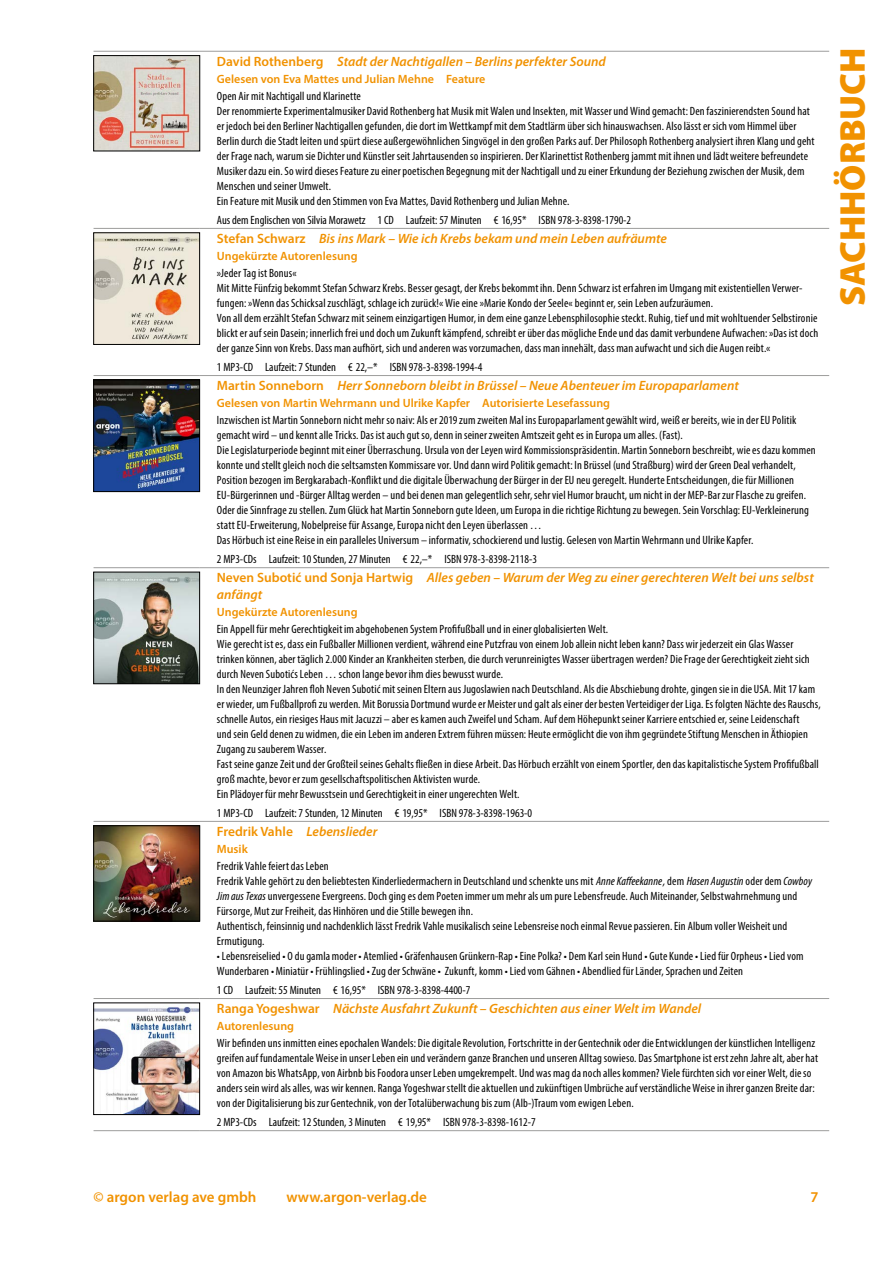
<style>
.page{position:relative;width:893px;height:1263px;background:#fff}
.page>*{position:absolute;margin:0;border:0;box-sizing:border-box;transform-origin:0 0}
.t1{font:900 36px "Myriad Pro";letter-spacing:-.005em;color:#f19200}
.t2{font:600 15px "Myriad Pro";color:#f19200}
.t3{font:italic 600 13.5px/16.5px "Myriad Pro";color:#f19200}
.t4{font:600 13.5px "Myriad Pro";color:#f19200}
.t5{font:condensed 12px/15px "Myriad Pro";letter-spacing:.01em;color:#000}
.t6{font:600 12px "Myriad Pro";color:#f19200}
.s1{font-style:normal}
.s2{font-style:italic}
</style>
<div class="page">
<hr style="left:94px;top:51px;width:106px;height:1px;background:#9d9d9c">
<hr style="left:200px;top:51px;width:629px;height:1px;background:#9d9d9c">
<hr style="left:94px;top:228px;width:106px;height:1px;background:#9d9d9c">
<hr style="left:200px;top:228px;width:629px;height:1px;background:#9d9d9c">
<hr style="left:94px;top:375px;width:106px;height:1px;background:#9d9d9c">
<hr style="left:200px;top:375px;width:629px;height:1px;background:#9d9d9c">
<hr style="left:94px;top:567px;width:106px;height:1px;background:#9d9d9c">
<hr style="left:200px;top:567px;width:629px;height:1px;background:#9d9d9c">
<hr style="left:94px;top:821px;width:106px;height:1px;background:#9d9d9c">
<hr style="left:200px;top:821px;width:629px;height:1px;background:#9d9d9c">
<hr style="left:94px;top:998px;width:106px;height:1px;background:#9d9d9c">
<hr style="left:94px;top:1130px;width:106px;height:1px;background:#9d9d9c">
<hr style="left:200px;top:998px;width:629px;height:1px;background:#9d9d9c">
<hr style="left:200px;top:1130px;width:629px;height:1px;background:#9d9d9c">
<img style="left:96px;top:57px;width:102px;height:92px">
<div style="left:94px;top:55px;width:106px;height:96px;border:1px solid #000"></div>
<img style="left:96px;top:235px;width:102px;height:108px">
<div style="left:94px;top:233px;width:106px;height:112px;border:1px solid #000"></div>
<img style="left:96px;top:382px;width:102px;height:108px">
<div style="left:94px;top:380px;width:106px;height:112px;border:1px solid #000"></div>
<img style="left:96px;top:574px;width:102px;height:108px">
<div style="left:94px;top:572px;width:106px;height:112px;border:1px solid #000"></div>
<img style="left:96px;top:828px;width:102px;height:91px">
<div style="left:94px;top:826px;width:106px;height:95px;border:1px solid #000"></div>
<img style="left:96px;top:1006px;width:102px;height:107px">
<div style="left:94px;top:1003px;width:106px;height:112px;border:1px solid #000"></div>
<p class="t3" style="left:217px;top:52px;width:390px"><span class="s1">David Rothenberg</span> Stadt der Nachtigallen – Berlins perfekter Sound</p>
<p class="t6" style="left:217px;top:71px;width:270px">Gelesen von Eva Mattes und Julian Mehne Feature</p>
<p class="t5" style="left:217px;top:88px;width:599px">Open Air mit Nachtigall und Klarinette<br>Der renommierte Experimentalmusiker David Rothenberg hat Musik mit Walen und Insekten, mit Wasser und Wind gemacht: Den faszinierendsten Sound hat er jedoch bei den Berliner Nachtigallen gefunden, die dort im Wettkampf mit dem Stadtlärm über sich hinauswachsen. Also lässt er sich vom Himmel über Berlin durch die Stadt leiten und spürt diese außergewöhnlichen Singvögel in den großen Parks auf. Der Philosoph Rothenberg analysiert ihren Klang und geht der Frage nach, warum sie Dichter und Künstler seit Jahrtausenden so inspirieren. Der Klarinettist Rothenberg jammt mit ihnen und lädt weitere befreundete Musiker dazu ein. So wird dieses Feature zu einer poetischen Begegnung mit der Nachtigall und zu einer Erkundung der Beziehung zwischen der Musik, dem Menschen und seiner Umwelt.<br>Ein Feature mit Musik und den Stimmen von Eva Mattes, David Rothenberg und Julian Mehne.</p>
<p class="t5" style="left:217px;top:213px;width:416px">Aus dem Englischen von Silvia Morawetz 1 CD Laufzeit: 57 Minuten € 16,95* ISBN 978‑3‑8398‑1790‑2</p>
<p class="t3" style="left:217px;top:230px;width:452px"><span class="s1">Stefan Schwarz</span> Bis ins Mark – Wie ich Krebs bekam und mein Leben aufräumte</p>
<p class="t6" style="left:217px;top:248px;width:142px">Ungekürzte Autorenlesung</p>
<p class="t5" style="left:217px;top:265px;width:603px">»Jeder Tag ist Bonus«<br>Mit Mitte Fünfzig bekommt Stefan Schwarz Krebs. Besser gesagt, der Krebs bekommt ihn. Denn Schwarz ist erfahren im Umgang mit existentiellen Verwer&shy;fungen: »Wenn das Schicksal zuschlägt, schlage ich zurück!« Wie eine »Marie Kondo der Seele« beginnt er, sein Leben aufzuräumen.<br>Von all dem erzählt Stefan Schwarz mit seinem einzigartigen Humor, in dem eine ganze Lebensphilosophie steckt. Ruhig, tief und mit wohltuender Selbstironie blickt er auf sein Dasein; innerlich frei und doch um Zukunft kämpfend, schreibt er über das mögliche Ende und das damit verbundene Aufwachen: »Das ist doch der ganze Sinn von Krebs. Dass man aufhört, sich und anderen was vorzumachen, dass man innehält, dass man aufwacht und sich die Augen reibt.«</p>
<p class="t5" style="left:217px;top:360px;width:267px">1 MP3-CD Laufzeit: 7 Stunden € 22,–* ISBN 978‑3‑8398‑1994‑4</p>
<p class="t3" style="left:217px;top:377px;width:524px"><span class="s1">Martin Sonneborn</span> Herr Sonneborn bleibt in Brüssel – Neue Abenteuer im Europaparlament</p>
<p class="t6" style="left:217px;top:395px;width:395px">Gelesen von Martin Wehrmann und Ulrike Kapfer Autorisierte Lesefassung</p>
<p class="t5" style="left:217px;top:413px;width:600px">Inzwischen ist Martin Sonneborn nicht mehr so naiv: Als er 2019 zum zweiten Mal ins Europaparlament gewählt wird, weiß er bereits, wie in der EU Politik gemacht wird – und kennt alle Tricks. Das ist auch gut so, denn in seiner zweiten Amtszeit geht es in Europa um alles. (Fast).<br>Die Legislaturperiode beginnt mit einer Überraschung. Ursula von der Leyen wird Kommissionspräsidentin. Martin Sonneborn beschreibt, wie es dazu kommen konnte und stellt gleich noch die seltsamsten Kommissare vor. Und dann wird Politik gemacht: In Brüssel (und Straßburg) wird der Green Deal verhandelt, Position bezogen im Bergkarabach-Konflikt und die digitale Überwachung der Bürger in der EU neu geregelt. Hunderte Entscheidungen, die für Millionen EU-Bürgerinnen und -Bürger Alltag werden – und bei denen man gelegentlich sehr, sehr viel Humor braucht, um nicht in der MEP-Bar zur Flasche zu greifen.<br>Oder die Sinnfrage zu stellen. Zum Glück hat Martin Sonneborn gute Ideen, um Europa in die richtige Richtung zu bewegen. Sein Vorschlag: EU-Verkleinerung statt EU-Erweiterung, Nobelpreise für Assange, Europa nicht den Leyen überlassen …<br>Das Hörbuch ist eine Reise in ein paralleles Universum – informativ, schockierend und lustig. Gelesen von Martin Wehrmann und Ulrike Kapfer.</p>
<p class="t5" style="left:217px;top:552px;width:322px">2 MP3-CDs Laufzeit: 10 Stunden, 27 Minuten € 22,–* ISBN 978‑3‑8398‑2118‑3</p>
<p class="t3" style="left:217px;top:569px;width:598px"><span class="s1">Neven Subotić und Sonja Hartwig</span> Alles geben – Warum der Weg zu einer gerechteren Welt bei uns selbst anfängt</p>
<p class="t6" style="left:217px;top:604px;width:142px">Ungekürzte Autorenlesung</p>
<p class="t5" style="left:217px;top:621px;width:605px">Ein Appell für mehr Gerechtigkeit im abgehobenen System Profifußball und in einer globalisierten Welt.<br>Wie gerecht ist es, dass ein Fußballer Millionen verdient, während eine Putzfrau von einem Job allein nicht leben kann? Dass wir jederzeit ein Glas Wasser trinken können, aber täglich 2.000 Kinder an Krankheiten sterben, die durch verunreinigtes Wasser übertragen werden? Die Frage der Gerechtigkeit zieht sich durch Neven Subotićs Leben … schon lange bevor ihm dies bewusst wurde.<br>In den Neunziger Jahren floh Neven Subotić mit seinen Eltern aus Jugoslawien nach Deutschland. Als die Abschiebung drohte, gingen sie in die USA. Mit 17 kam er wieder, um Fußballprofi zu werden. Mit Borussia Dortmund wurde er Meister und galt als einer der besten Verteidiger der Liga. Es folgten Nächte des Rauschs, schnelle Autos, ein riesiges Haus mit Jacuzzi – aber es kamen auch Zweifel und Scham. Auf dem Höhepunkt seiner Karriere entschied er, seine Leidenschaft<br>und sein Geld denen zu widmen, die ein Leben im anderen Extrem führen müssen: Heute ermöglicht die von ihm gegründete Stiftung Menschen in Äthiopien Zugang zu sauberem Wasser.<br>Fast seine ganze Zeit und der Großteil seines Gehalts fließen in diese Arbeit. Das Hörbuch erzählt von einem Sportler, den das kapitalistische System Profifußball groß machte, bevor er zum gesellschaftspolitischen Aktivisten wurde.<br>Ein Plädoyer für mehr Bewusstsein und Gerechtigkeit in einer ungerechten Welt.</p>
<p class="t5" style="left:217px;top:805px;width:317px">1 MP3-CD Laufzeit: 7 Stunden, 12 Minuten € 19,95* ISBN 978‑3‑8398‑1963‑0</p>
<p class="t4" style="left:217px;top:823px;width:162px">Fredrik Vahle <span class="s2">Lebenslieder</span></p>
<p class="t6" style="left:217px;top:841px;width:32px">Musik</p>
<p class="t5" style="left:217px;top:858px;width:597px">Fredrik Vahle feiert das Leben<br>Fredrik Vahle gehört zu den beliebtesten Kinderliedermachern in Deutschland und schenkte uns mit <span class="s2">Anne Kaffeekanne,</span> dem <span class="s2">Hasen Augustin</span>oder dem <span class="s2">Cowboy Jim aus Texas</span> unvergessene Evergreens. Doch ging es dem Poeten immer um mehr als um pure Lebensfreude. Auch Miteinander, Selbstwahrnehmung und Fürsorge, Mut zur Freiheit, das Hinhören und die Stille bewegen ihn.<br>Authentisch, feinsinnig und nachdenklich lässt Fredrik Vahle musikalisch seine Lebensreise noch einmal Revue passieren. Ein Album voller Weisheit und Ermutigung.</p>
<p class="t5" style="left:217px;top:948px;width:588px">• Lebensreiselied • O du gamla moder • Atemlied • Gräfenhausen Grünkern-Rap • Eine Polka? • Dem Karl sein Hund • Gute Kunde • Lied für Orpheus • Lied vom<br>Wunderbaren • Miniatür • Frühlingslied • Zug der Schwäne • Zukunft, komm • Lied vom Gähnen • Abendlied für Länder, Sprachen und Zeiten</p>
<p class="t5" style="left:217px;top:983px;width:255px">1 CD Laufzeit: 55 Minuten € 16,95* ISBN 978‑3‑8398‑4400‑7</p>
<p class="t3" style="left:217px;top:1000px;width:486px"><span class="s1">Ranga Yogeshwar</span> Nächste Ausfahrt Zukunft – Geschichten aus einer Welt im Wandel</p>
<p class="t6" style="left:217px;top:1018px;width:79px">Autorenlesung</p>
<p class="t5" style="left:217px;top:1035px;width:603px">Wir befinden uns inmitten eines epochalen Wandels: Die digitale Revolution, Fortschritte in der Gentechnik oder die Entwicklungen der künstlichen Intelligenz greifen auf fundamentale Weise in unser Leben ein und verändern ganze Branchen und unseren Alltag sowieso. Das Smartphone ist erst zehn Jahre alt, aber hat von Amazon bis WhatsApp, von Airbnb bis Foodora unser Leben umgekrempelt. Und was mag da noch alles kommen? Viele fürchten sich vor einer Welt, die so anders sein wird als alles, was wir kennen. Ranga Yogeshwar stellt die aktuellen und zukünftigen Umbrüche auf verständliche Weise in ihrer ganzen Breite dar: von der Digitalisierung bis zur Gentechnik, von der Totalüberwachung bis zum (Alb-)Traum vom ewigen Leben.</p>
<p class="t5" style="left:217px;top:1115px;width:320px">2 MP3-CDs Laufzeit: 12 Stunden, 3 Minuten € 19,95* ISBN 978‑3‑8398‑1612‑7</p>
<h1 class="t1" style="left:828px;top:305px;width:259px;rotate:-90deg">SACHHÖRBUCH</h1>
<p class="t2" style="left:94px;top:1187px;width:164px">© argon verlag ave gmbh</p>
<p class="t2" style="left:286px;top:1187px;width:142px">www.argon-verlag.de</p>
<p class="t2" style="left:810px;top:1187px;width:10px">7</p>
</div>
